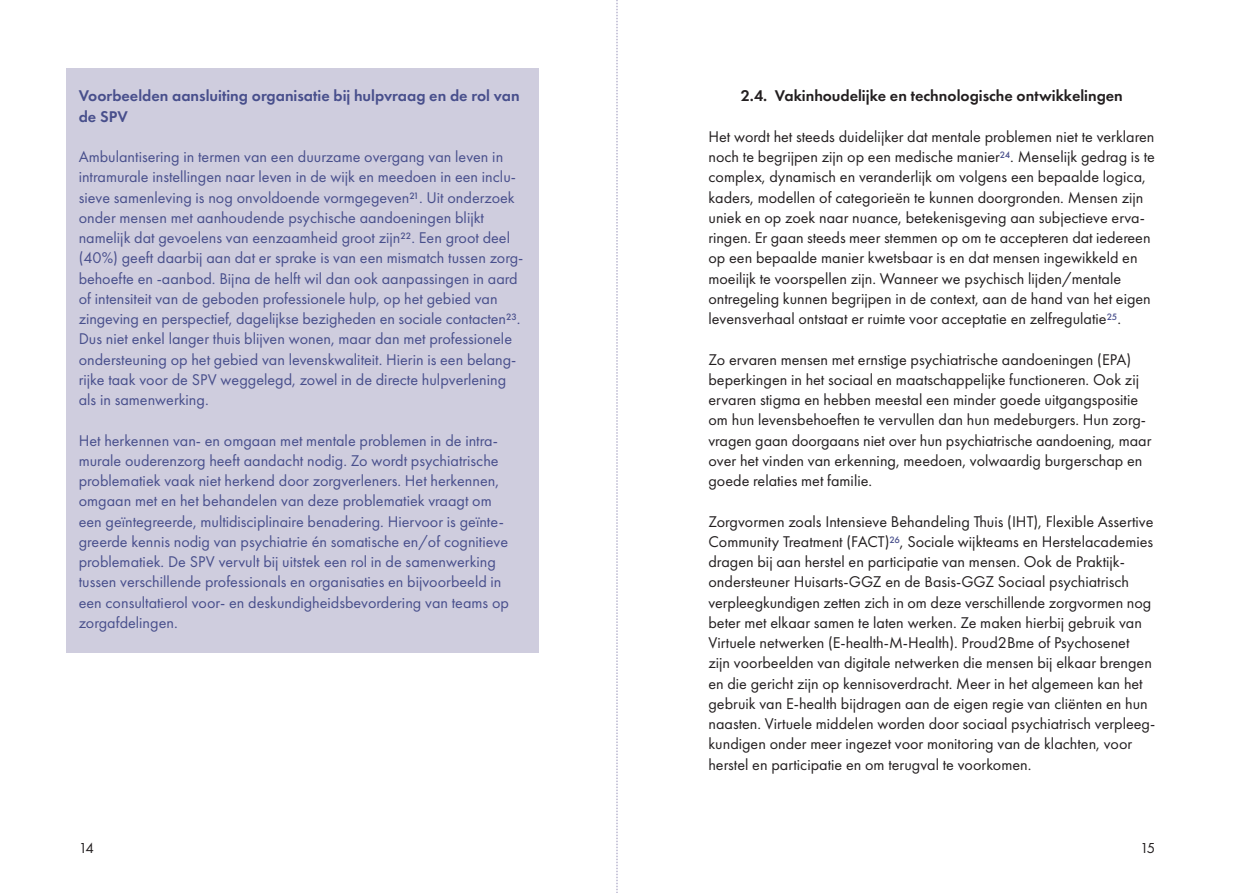
<style>
.page{position:relative;width:1234px;height:893px;background:#fff}
.page>*{position:absolute;margin:0;border:0;box-sizing:border-box;transform-origin:0 0}
.t1{font:16.2px/20.2px "Futura PT";color:#231f20}
.t2{font:16.2px/20.2px "Futura PT";color:#484f8c}
.t3{font:600 16.2px/20.2px "Futura PT";color:#484f8c}
.t4{font:600 16.2px "Futura PT";color:#231f20}
.t5{font:15px "Futura PT";color:#231f20}
</style>
<div class="page">
<svg style="left:616px;top:0;width:1px;height:893px"></svg>
<div style="left:66px;top:68px;width:472px;height:79px;background:#cfcdde"></div>
<div style="left:66px;top:128px;width:472px;height:302px;background:#cfcdde"></div>
<div style="left:66px;top:412px;width:472px;height:241px;background:#cfcdde"></div>
<p class="t3" style="left:79px;top:86px;width:442px">Voorbeelden aansluiting organisatie bij hulpvraag en de rol van de SPV</p>
<p class="t2" style="left:79px;top:146px;width:446px">Ambulantisering in termen van een duurzame overgang van leven in intramurale instellingen naar leven in de wijk en meedoen in een inclu&shy;sieve samenleving is nog onvoldoende vormgegeven<sup>21</sup>. Uit onderzoek onder mensen met aanhoudende psychische aandoeningen blijkt namelijk dat gevoelens van eenzaamheid groot zijn<sup>22</sup>. Een groot deel (40%) geeft daarbij aan dat er sprake is van een mismatch tussen zorg&shy;behoefte en -aanbod. Bijna de helft wil dan ook aanpassingen in aard of intensiteit van de geboden professionele hulp, op het gebied van zingeving en perspectief, dagelijkse bezigheden en sociale contacten<sup>23</sup>.<br>Dus niet enkel langer thuis blijven wonen, maar dan met professionele ondersteuning op het gebied van levenskwaliteit. Hierin is een belang&shy;rijke taak voor de SPV weggelegd, zowel in de directe hulpverlening als in samenwerking.</p>
<p class="t2" style="left:79px;top:430px;width:431px">Het herkennen van- en omgaan met mentale problemen in de intra&shy;murale ouderenzorg heeft aandacht nodig. Zo wordt psychiatrische problematiek vaak niet herkend door zorgverleners. Het herkennen, omgaan met en het behandelen van deze problematiek vraagt om een geïntegreerde, multidisciplinaire benadering. Hiervoor is geïnte&shy;greerde kennis nodig van psychiatrie én somatische en/of cognitieve problematiek. De SPV vervult bij uitstek een rol in de samenwerking tussen verschillende professionals en organisaties en bijvoorbeeld in een consultatierol voor- en deskundigheidsbevordering van teams op zorgafdelingen.</p>
<p class="t4" style="left:740px;top:86px;width:383px">2.4. Vakinhoudelijke en technologische ontwikkelingen</p>
<p class="t1" style="left:708px;top:126px;width:448px">Het wordt het steeds duidelijker dat mentale problemen niet te verklaren noch te begrijpen zijn op een medische manier<sup>24</sup>. Menselijk gedrag is te complex, dynamisch en veranderlijk om volgens een bepaalde logica, kaders, modellen of categorieën te kunnen doorgronden. Mensen zijn uniek en op zoek naar nuance, betekenisgeving aan subjectieve erva&shy;ringen. Er gaan steeds meer stemmen op om te accepteren dat iedereen op een bepaalde manier kwetsbaar is en dat mensen ingewikkeld en moeilijk te voorspellen zijn. Wanneer we psychisch lijden/mentale ontregeling kunnen begrijpen in de context, aan de hand van het eigen levensverhaal ontstaat er ruimte voor acceptatie en zelfregulatie<sup>25</sup>.</p>
<p class="t1" style="left:708px;top:349px;width:444px">Zo ervaren mensen met ernstige psychiatrische aandoeningen (EPA) beperkingen in het sociaal en maatschappelijke functioneren. Ook zij ervaren stigma en hebben meestal een minder goede uitgangspositie om hun levensbehoeften te vervullen dan hun medeburgers. Hun zorg&shy;vragen gaan doorgaans niet over hun psychiatrische aandoening, maar over het vinden van erkenning, meedoen, volwaardig burgerschap en goede relaties met familie.</p>
<p class="t1" style="left:708px;top:511px;width:448px">Zorgvormen zoals Intensieve Behandeling Thuis (IHT), Flexible Assertive Community Treatment (FACT)<sup>26</sup>, Sociale wijkteams en Herstelacademies dragen bij aan herstel en participatie van mensen. Ook de Praktijk&shy;ondersteuner Huisarts-GGZ en de Basis-GGZ Sociaal psychiatrisch verpleegkundigen zetten zich in om deze verschillende zorgvormen nog beter met elkaar samen te laten werken. Ze maken hierbij gebruik van Virtuele netwerken (E-health-M-Health). Proud2Bme of Psychosenet zijn voorbeelden van digitale netwerken die mensen bij elkaar brengen en die gericht zijn op kennisoverdracht. Meer in het algemeen kan het gebruik van E-health bijdragen aan de eigen regie van cliënten en hun naasten. Virtuele middelen worden door sociaal psychiatrisch verpleeg&shy;kundigen onder meer ingezet voor monitoring van de klachten, voor herstel en participatie en om terugval te voorkomen.</p>
<p class="t5" style="left:79px;top:839px;width:17px">14</p>
<p class="t5" style="left:1139px;top:839px;width:17px">15</p>
</div>
